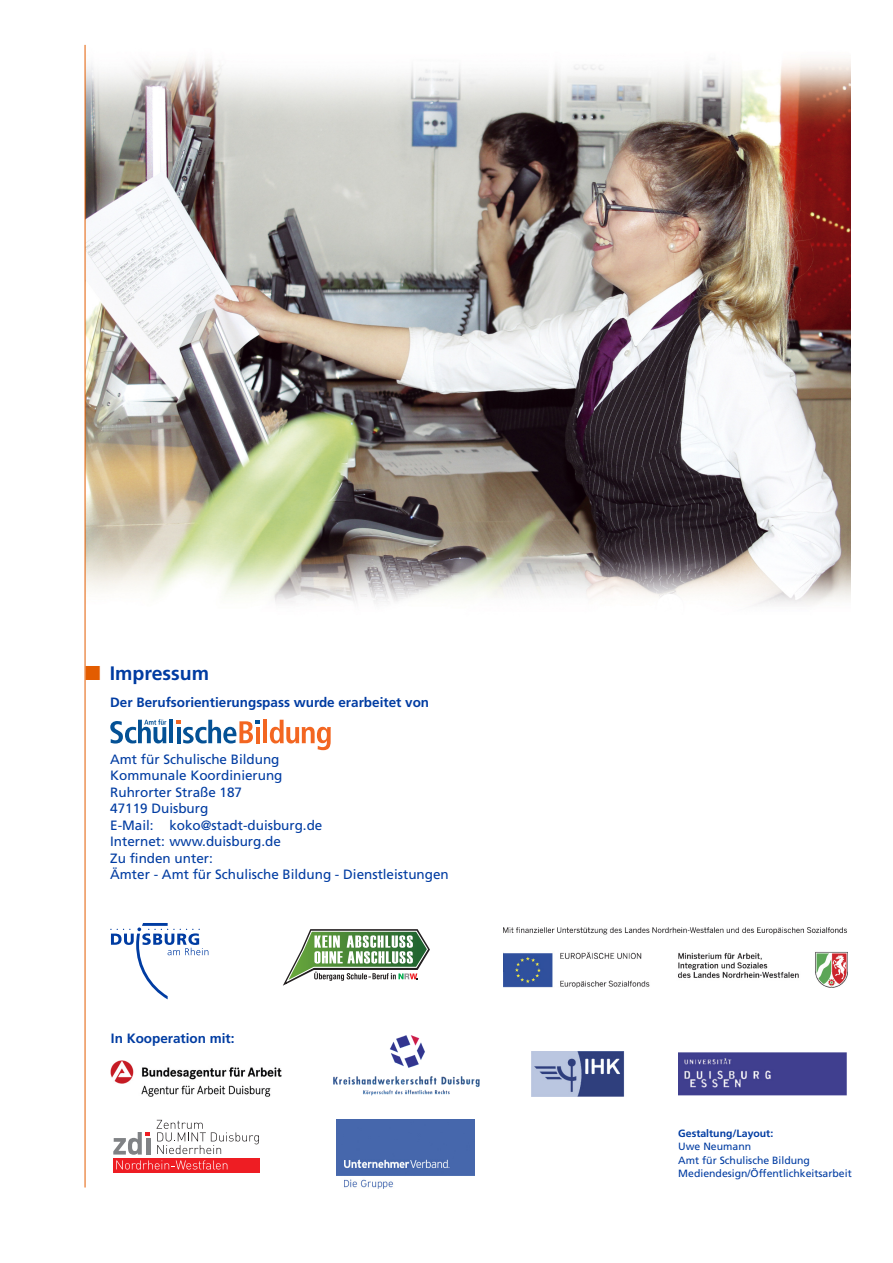
<style>
.page{position:relative;width:893px;height:1263px;background:#fff}
.page>*{position:absolute;margin:0;border:0;box-sizing:border-box;transform-origin:0 0}
.t1{font:90px "Duisburg Logo";color:#003ca2}
.t2{font:700 19.5px "Frutiger";color:#003ca2}
.t3{font:13.5px/16.5px "Frutiger";color:#003ca2}
.t4{font:700 13.5px "Frutiger";color:#003ca2}
.t5{font:10.5px/13.5px "Frutiger";color:#003ca2}
.t6{font:700 10.5px "Frutiger";color:#003ca2}
</style>
<div class="page">
<img style="left:85px;top:44px;width:765px;height:561px">
<hr style="left:85px;top:45px;width:1px;height:1142px;background:#e35c00">
<img style="left:110px;top:1060px;width:172px;height:36px">
<img style="left:678px;top:1052px;width:169px;height:44px">
<img style="left:333px;top:1035px;width:147px;height:60px">
<svg style="left:113px;top:1169px;width:146px;height:3px"></svg>
<svg style="left:113px;top:1120px;width:146px;height:49px"></svg>
<hr style="left:146px;top:1138px;width:4px;height:16px;background:#808285">
<img style="left:531px;top:1052px;width:94px;height:45px">
<hr style="left:169px;top:720px;width:4px;height:23px;background:#045195">
<svg style="left:110px;top:719px;width:56px;height:24px"></svg>
<svg style="left:177px;top:720px;width:83px;height:23px"></svg>
<hr style="left:256px;top:727px;width:4px;height:16px;background:#f36621">
<hr style="left:263px;top:720px;width:4px;height:23px;background:#f36621">
<svg style="left:270px;top:720px;width:61px;height:30px"></svg>
<img style="left:504px;top:928px;width:344px;height:59px">
<svg style="left:283px;top:929px;width:147px;height:57px"></svg>
<img style="left:337px;top:1119px;width:137px;height:70px">
<h2 class="t2" style="left:110px;top:665px;width:101px">Impressum</h2>
<p class="t4" style="left:110px;top:696px;width:320px">Der Berufsorientierungspass wurde erarbeitet von</p>
<p class="t3" style="left:110px;top:752px;width:340px">Amt für Schulische Bildung<br>Kommunale Koordinierung<br>Ruhrorter Straße 187<br>47119 Duisburg<br>E-Mail: koko@stadt-duisburg.de<br>Internet: www.duisburg.de<br>Zu finden unter:<br>Ämter - Amt für Schulische Bildung - Dienstleistungen</p>
<h1 class="t1" style="left:110px;top:846px;width:100px">l</h1>
<p class="t4" style="left:111px;top:1032px;width:125px">In Kooperation mit:</p>
<p class="t6" style="left:678px;top:1128px;width:96px">Gestaltung/Layout:</p>
<p class="t5" style="left:678px;top:1140px;width:175px">Uwe Neumann<br>Amt für Schulische Bildung<br>Mediendesign/Öffentlichkeitsarbeit</p>
</div>
